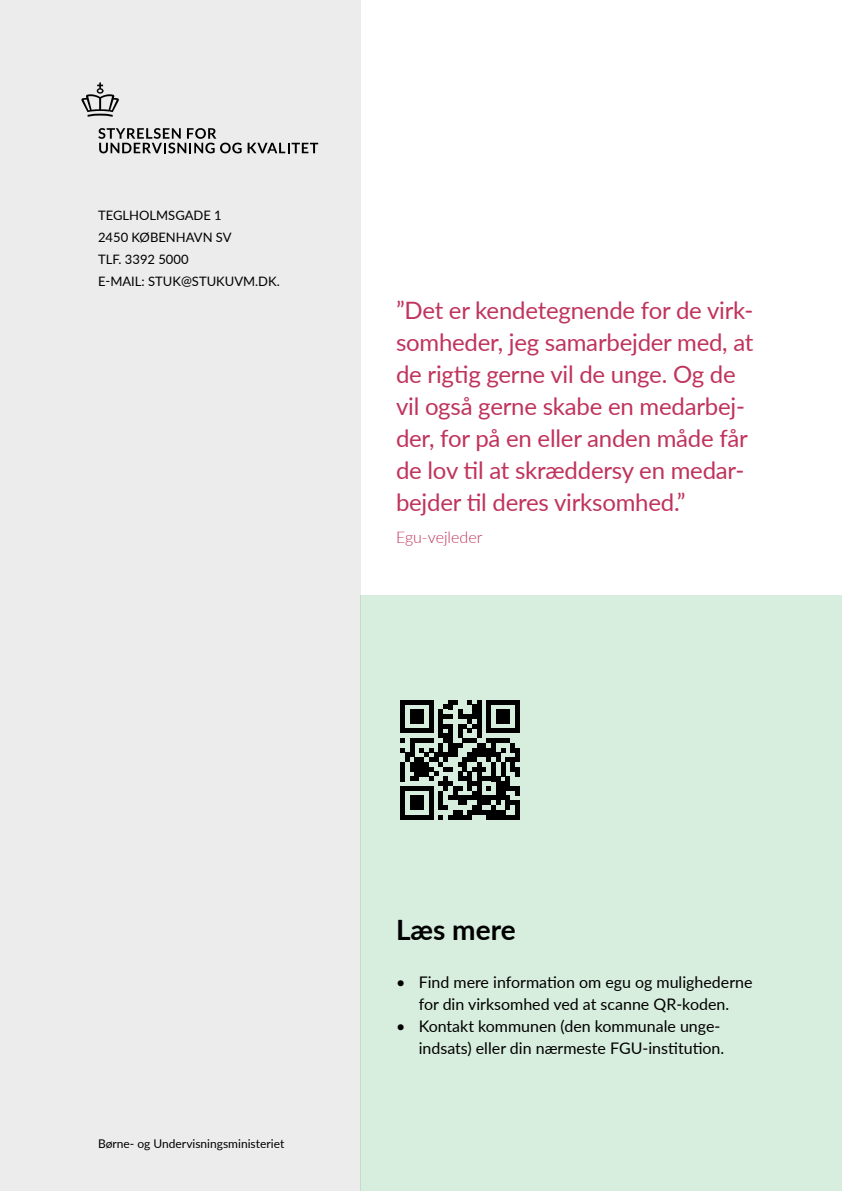
<style>
.page{position:relative;width:842px;height:1191px;background:#fff}
.page>*{position:absolute;margin:0;border:0;box-sizing:border-box;transform-origin:0 0}
.Rubrik{font:28px "Lato Bold 2";color:#000}
.Citat{font:24px/32px "Lato";letter-spacing:-.01em;color:#c0345c}
.Fakta_bullet{font:16px/22px "Lato";color:#000;text-align:center}
.Afsender_citat{font:16px "Lato Light 2";color:#c0345c}
.Adresse{font:13px "Lato";color:#000}
.Adresse-2{font:13px "Lato Regular 2";color:#000}
.t1{font:12px "Lato";color:#000}
</style>
<div class="page">
<div style="left:360px;top:595px;width:482px;height:596px;background:#d7eddd"></div>
<div style="left:0;top:0;width:360px;height:1191px;background:#ececed"></div>
<svg style="left:400px;top:700px;width:120px;height:119px"></svg>
<div style="left:515px;top:752px;width:5px;height:10px;background:#000"></div>
<div style="left:515px;top:766px;width:5px;height:10px;background:#000"></div>
<div style="left:515px;top:786px;width:5px;height:9px;background:#000"></div>
<div style="left:515px;top:800px;width:5px;height:10px;background:#000"></div>
<div style="left:515px;top:810px;width:5px;height:9px;background:#000"></div>
<svg style="left:248px;top:143px;width:70px;height:10px"></svg>
<svg style="left:81px;top:82px;width:38px;height:35px"></svg>
<svg style="left:98px;top:128px;width:144px;height:25px"></svg>
<p class="Adresse-2" style="left:98px;top:206px;width:125px">TEGLHOLMSGADE 1</p>
<p class="Adresse-2" style="left:98px;top:228px;width:135px">2450 KØBENHAVN SV</p>
<p class="Adresse" style="left:98px;top:250px;width:92px">TLF. 3392 5000</p>
<p class="Adresse" style="left:98px;top:272px;width:183px">E-MAIL: STUK@STUKUVM.DK.</p>
<p class="Citat" style="left:396px;top:293px;width:359px">”Det er kendetegnende for de virk&shy;somheder, jeg samarbejder med, at de rigtig gerne vil de unge. Og de vil også gerne skabe en medarbej&shy;der, for på en eller anden måde får de lov til at skræddersy en medar&shy;bejder til deres virksomhed.”</p>
<p class="Afsender_citat" style="left:396px;top:526px;width:88px">Egu-vejleder</p>
<p class="t1" style="left:98px;top:1135px;width:188px">Børne- og Undervisningsministeriet</p>
<h2 class="Rubrik" style="left:396px;top:909px;width:121px">Læs mere</h2>
<p class="Fakta_bullet" style="left:396px;top:971px;width:358px">• Find mere information om egu og mulighederne for din virksomhed ved at scanne QR-koden.</p>
<p class="Fakta_bullet" style="left:419px;top:1015px;width:307px;text-align:left;text-indent:-23px">• Kontakt kommunen (den kommunale unge&shy;indsats) eller din nærmeste FGU-institution.</p>
</div>
